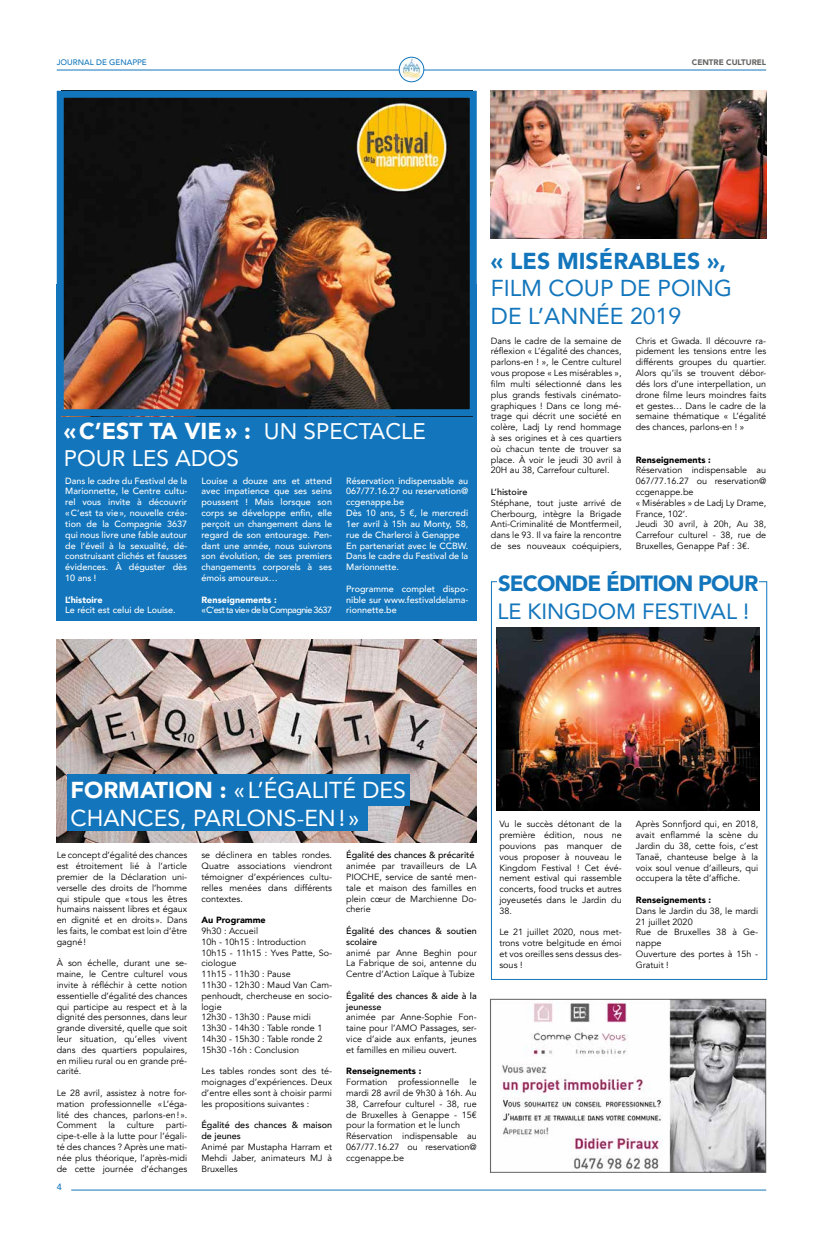
<style>
.page{position:relative;width:823px;height:1248px;background:#fff}
.page>*{position:absolute;margin:0;border:0;box-sizing:border-box;transform-origin:0 0}
.t1{font:23px/27.6px "Avenir";color:#fff}
.t2{font:23px/27.6px "Avenir";color:#1376bc}
.t3{font:900 23px "Avenir";color:#fff}
.t4{font:900 23px "Avenir";color:#1376bc}
.t5{font:22.5px "Avenir";color:#fff}
.t6{font:900 22px "Avenir";letter-spacing:-.04em;color:#1376bc}
.t7{font:22px "Avenir";color:#1376bc}
.t8{font:9px/10.8px "Avenir";color:#000;text-align:justify}
.t9{font:500 9px/10.8px "Avenir";color:#fff;text-align:justify}
.t10{font:500 9px/10.8px "Avenir";color:#000}
.t11{font:900 9px "Avenir";color:#000}
.t12{font:500 9px "Avenir";letter-spacing:-.06em;color:#fff}
.t13{font:900 9px "Avenir";color:#fff}
.t14{font:500 9px "Avenir";color:#1376bc}
.t15{font:500 8px "Avenir";color:#1376bc}
.t16{font:900 8px "Avenir";color:#656564}
.s1{font-weight:400;font-size:22.5px}
.s2{font-weight:900}
</style>
<div class="page">
<hr style="left:71px;top:1189px;width:694px;height:1px;background:#1376bc">
<hr style="left:57px;top:69px;width:708px;height:1px;background:#1376bc">
<img style="left:399px;top:57px;width:24px;height:25px;border-radius:12px">
<div style="left:398px;top:57px;width:26px;height:25px;border:1px solid #1376bc;border-radius:50%"></div>
<img style="left:490px;top:91px;width:275px;height:147px">
<div style="left:57px;top:284px;width:419px;height:336px;background:#1376bc"></div>
<img style="left:65px;top:99px;width:403px;height:309px">
<div style="left:57px;top:91px;width:419px;height:325px;border:7px solid #1376bc"></div>
<img style="left:491px;top:1000px;width:272px;height:170px">
<div style="left:489px;top:998px;width:276px;height:174px;border:1px solid #656564"></div>
<img style="left:57px;top:639px;width:419px;height:203px">
<img style="left:496px;top:627px;width:263px;height:183px">
<div style="left:67px;top:774px;width:342px;height:31px;background:#1376bc"></div>
<div style="left:67px;top:799px;width:300px;height:31px;background:#1376bc"></div>
<p class="t15" style="left:57px;top:55px;width:91px">JOURNAL DE GENAPPE</p>
<p class="t16" style="left:691px;top:55px;width:76px">CENTRE CULTUREL</p>
<h1 class="t3" style="left:64px;top:411px;width:363px">«C’EST TA VIE» : <span class="s1">UN SPECTACLE</span></h1>
<h2 class="t5" style="left:64px;top:440px;width:177px">POUR LES ADOS</h2>
<p class="t9" style="left:65px;top:474px;width:123px">Dans le cadre du Festival de la Marionnette, le Centre cultu&shy;rel vous invite à découvrir «C’est ta vie», nouvelle créa&shy;tion de la Compagnie 3637 qui nous livre une fable autour de l’éveil à la sexualité, dé&shy;construisant clichés et fausses évidences. À déguster dès 10 ans !</p>
<p class="t13" style="left:65px;top:591px;width:39px">L’histoire</p>
<p class="t9" style="left:65px;top:604px;width:112px">Le récit est celui de Louise.</p>
<p class="t9" style="left:201px;top:474px;width:132px">Louise a douze ans et attend avec impatience que ses seins poussent ! Mais lorsque son corps se développe enfin, elle perçoit un changement dans le regard de son entourage. Pen&shy;dant une année, nous suivrons son évolution, de ses premiers changements corporels à ses émois amoureux…</p>
<p class="t13" style="left:201px;top:591px;width:77px">Renseignements :</p>
<p class="t12" style="left:201px;top:602px;width:132px">«C’est ta vie» de la Compagnie 3637</p>
<p class="t9" style="left:346px;top:474px;width:123px;text-align:left">Réservation indispensable au<br>067/77.16.27 ou reservation@ ccgenappe.be<br>Dès 10 ans, 5 €, le mercredi<br>1er avril à 15h au Monty, 58, rue de Charleroi à Genappe<br>En partenariat avec le CCBW.<br>Dans le cadre du Festival de la<br>Marionnette.</p>
<p class="t9" style="left:346px;top:582px;width:123px">Programme complet dispo&shy;nible sur www.festivaldelama&shy;rionnette.be</p>
<h1 class="t4" style="left:490px;top:241px;width:237px">« LES MISÉRABLES »,</h1>
<h1 class="t2" style="left:490px;top:274px;width:242px">FILM COUP DE POING<br>DE L’ANNÉE 2019</h1>
<p class="t8" style="left:490px;top:335px;width:132px">Dans le cadre de la semaine de réflexion « L’égalité des chances, parlons-en ! », le Centre culturel vous propose « Les misérables », film multi sélectionné dans les plus grands festivals cinémato&shy;graphiques ! Dans ce long mé&shy;trage qui décrit une société en colère, Ladj Ly rend hommage à ses origines et à ces quartiers où chacun tente de trouver sa place. À voir le jeudi 30 avril à 20H au 38, Carrefour culturel.</p>
<p class="t10" style="left:490px;top:486px;width:38px">L’histoire</p>
<p class="t8" style="left:490px;top:497px;width:132px">Stéphane, tout juste arrivé de Cherbourg, intègre la Brigade Anti-Criminalité de Montfermeil, dans le 93. Il va faire la rencontre de ses nouveaux coéquipiers,</p>
<p class="t8" style="left:635px;top:335px;width:132px">Chris et Gwada. Il découvre ra&shy;pidement les tensions entre les différents groupes du quartier.<br>Alors qu’ils se trouvent débor&shy;dés lors d’une interpellation, un drone filme leurs moindres faits et gestes… Dans le cadre de la semaine thématique « L’égalité des chances, parlons-en ! »</p>
<p class="t11" style="left:635px;top:451px;width:77px">Renseignements :</p>
<p class="t8" style="left:635px;top:465px;width:132px;text-align:left">Réservation indispensable au<br>067/77.16.27 ou reservation@ ccgenappe.be<br>« Misérables » de Ladj Ly Drame,<br>France, 102’.<br>Jeudi 30 avril, à 20h, Au 38,<br>Carrefour culturel - 38, rue de<br>Bruxelles, Genappe Paf : 3€.</p>
<h3 class="t6" style="left:498px;top:565px;width:261px">SECONDE ÉDITION POUR</h3>
<h3 class="t7" style="left:497px;top:593px;width:253px">LE KINGDOM FESTIVAL !</h3>
<h1 class="t1" style="left:70px;top:775px;width:337px"><span class="s2">FORMATION :</span> « L’ÉGALITÉ DES<br>CHANCES, PARLONS-EN! »</h1>
<p class="t8" style="left:57px;top:849px;width:132px">Le concept d’égalité des chances est étroitement lié à l’article premier de la Déclaration uni&shy;verselle des droits de l’homme qui stipule que « tous les êtres humains naissent libres et égaux en dignité et en droits ». Dans les faits, le combat est loin d’être gagné!</p>
<p class="t8" style="left:57px;top:957px;width:132px">À son échelle, durant une se&shy;maine, le Centre culturel vous invite à réfléchir à cette notion essentielle d’égalité des chances qui participe au respect et à la dignité des personnes, dans leur grande diversité, quelle que soit leur situation, qu’elles vivent dans des quartiers populaires, en milieu rural ou en grande pré&shy;carité.</p>
<p class="t8" style="left:57px;top:1087px;width:132px">Le 28 avril, assistez à notre for&shy;mation professionnelle «L’éga&shy;lité des chances, parlons-en! ».<br>Comment</p>
<p class="t8" style="left:108px;top:1119px;width:8px">la</p>
<p class="t8" style="left:127px;top:1119px;width:29px">culture</p>
<p class="t8" style="left:57px;top:1119px;width:132px;text-indent:109px">parti&shy;cipe-t-elle à la lutte pour l’égali&shy;té des chances ? Après une mati&shy;née plus théorique, l’après-midi de cette journée d’échanges</p>
<p class="t14" style="left:57px;top:1179px;width:7px">4</p>
<p class="t8" style="left:201px;top:849px;width:132px">se déclinera en tables rondes.<br>Quatre associations viendront témoigner d’expériences cultu&shy;relles menées dans différents contextes.</p>
<p class="t11" style="left:201px;top:912px;width:66px">Au Programme</p>
<p class="t8" style="left:201px;top:925px;width:132px;text-align:left">9h30 : Accueil<br>10h - 10h15 : Introduction<br>10h15 - 11h15 : Yves Patte, So&shy;ciologue<br>11h15 - 11h30 : Pause<br>11h30 - 12h30 : Maud Van Cam&shy;penhoudt, chercheuse en socio&shy;logie<br>12h30 - 13h30 : Pause midi<br>13h30 - 14h30 : Table ronde 1<br>14h30 - 15h30 : Table ronde 2<br>15h30 -16h : Conclusion</p>
<p class="t8" style="left:201px;top:1065px;width:132px">Les tables rondes sont des té&shy;moignages d’expériences. Deux d’entre elles sont à choisir parmi les propositions suivantes :</p>
<p class="t10" style="left:201px;top:1119px;width:132px">Égalité des chances &amp; maison de jeunes</p>
<p class="t8" style="left:201px;top:1141px;width:132px">Animé par Mustapha Harram et Mehdi Jaber, animateurs MJ à Bruxelles</p>
<p class="t10" style="left:346px;top:849px;width:130px">Égalité des chances &amp; précarité</p>
<p class="t8" style="left:346px;top:860px;width:132px">animée par travailleurs de LA PIOCHE, service de santé men&shy;tale et maison des familles en plein cœur de Marchienne Do&shy;cherie</p>
<p class="t10" style="left:346px;top:924px;width:132px">Égalité des chances &amp; soutien scolaire</p>
<p class="t8" style="left:346px;top:947px;width:132px">animé par Anne Beghin pour La Fabrique de soi, antenne du Centre d’Action Laïque à Tubize</p>
<p class="t10" style="left:346px;top:989px;width:132px">Égalité des chances &amp; aide à la jeunesse</p>
<p class="t8" style="left:346px;top:1011px;width:132px">animée par Anne-Sophie Fon&shy;taine pour l’AMO Passages, ser&shy;vice d’aide aux enfants, jeunes et familles en milieu ouvert.</p>
<p class="t11" style="left:346px;top:1063px;width:77px">Renseignements :</p>
<p class="t8" style="left:346px;top:1076px;width:132px;text-align:left">Formation professionnelle le mardi 28 avril de 9h30 à 16h. Au<br>38, Carrefour culturel - 38, rue de Bruxelles à Genappe - 15€ pour la formation et le lunch<br>Réservation indispensable au<br>067/77.16.27 ou reservation@ ccgenappe.be</p>
<p class="t8" style="left:499px;top:818px;width:124px">Vu le succès détonant de la première édition, nous ne pouvions pas manquer de vous proposer à nouveau le Kingdom Festival ! Cet évé&shy;nement estival qui rassemble concerts, food trucks et autres joyeusetés dans le Jardin du 38.</p>
<p class="t8" style="left:499px;top:926px;width:124px">Le 21 juillet 2020, nous met&shy;trons votre belgitude en émoi et vos oreilles sens dessus des&shy;sous !</p>
<p class="t8" style="left:635px;top:818px;width:124px">Après Sonnfjord qui, en 2018, avait enflammé la scène du Jardin du 38, cette fois, c’est Tanaë, chanteuse belge à la voix soul venue d’ailleurs, qui occupera la tête d’affiche.</p>
<p class="t11" style="left:635px;top:892px;width:77px">Renseignements :</p>
<p class="t8" style="left:635px;top:905px;width:124px;text-align:left">Dans le Jardin du 38, le mardi<br>21 juillet 2020<br>Rue de Bruxelles 38 à Ge&shy;nappe<br>Ouverture des portes à 15h -<br>Gratuit !</p>
</div>
